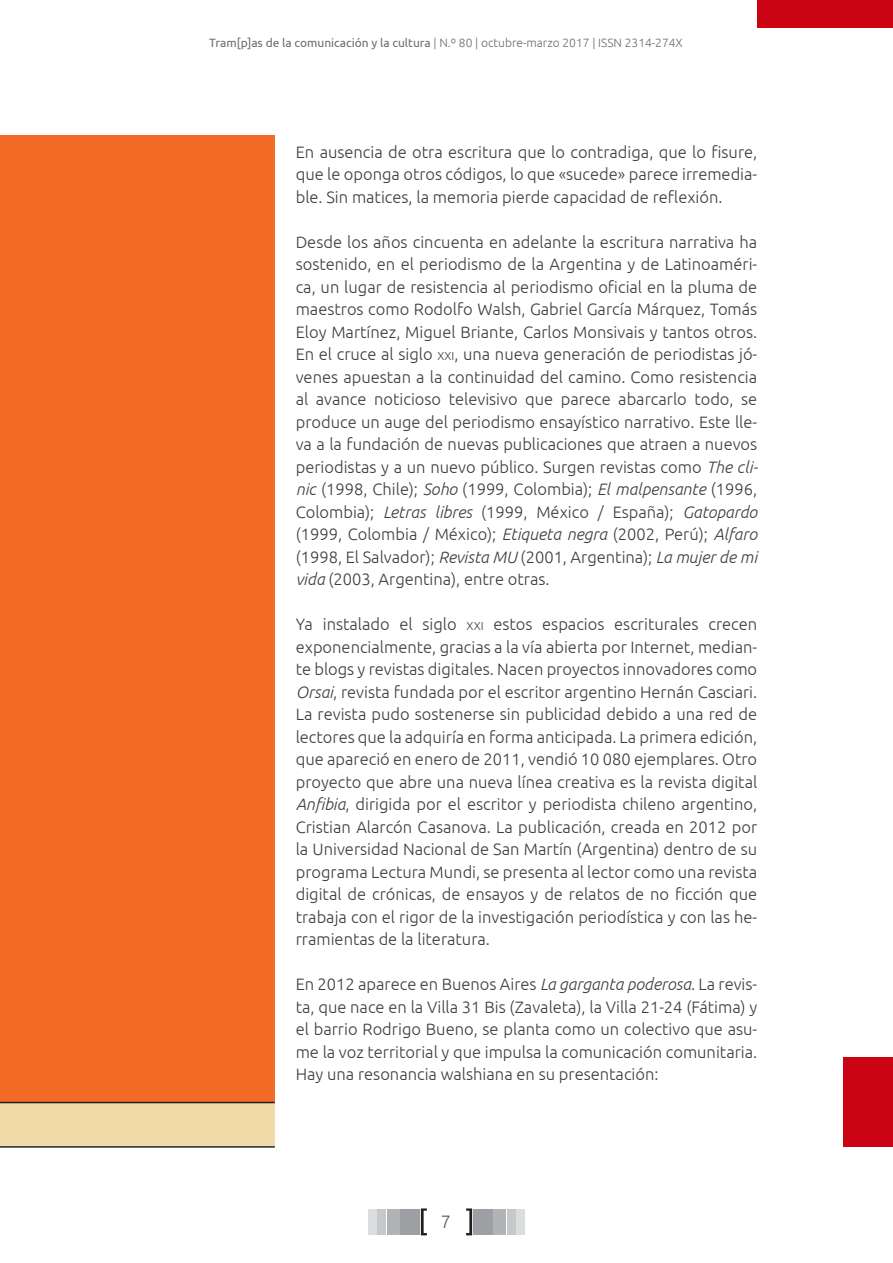
<style>
.page{position:relative;width:893px;height:1263px;background:#fff}
.page>*{position:absolute;margin:0;border:0;box-sizing:border-box;transform-origin:0 0}
.t1{font:300 18px "Ubuntu";color:#57585a}
.txt_principal{font:300 16.5px/22.5px "Ubuntu";color:#3e3e3f;text-align:justify}
.t2{font:300 12px "Ubuntu";color:#6c6d70}
.s1{font-weight:400}
.s2{font-size:11.55px}
.s3{font-style:italic}
</style>
<div class="page">
<div style="left:369px;top:1209px;width:8px;height:25px;background:#dcdddf"></div>
<div style="left:516px;top:1209px;width:8px;height:25px;background:#dcdddf"></div>
<div style="left:378px;top:1209px;width:8px;height:25px;background:#c7c8ca"></div>
<div style="left:507px;top:1209px;width:8px;height:25px;background:#c7c8ca"></div>
<div style="left:387px;top:1209px;width:13px;height:25px;background:#b2b3b7"></div>
<div style="left:493px;top:1209px;width:13px;height:25px;background:#b2b3b7"></div>
<div style="left:400px;top:1209px;width:20px;height:25px;background:#9d9fa2"></div>
<div style="left:473px;top:1209px;width:20px;height:25px;background:#9d9fa2"></div>
<svg style="left:421px;top:1208px;width:6px;height:27px"></svg>
<svg style="left:466px;top:1208px;width:6px;height:27px"></svg>
<div style="left:758px;top:0;width:135px;height:27px;background:#ca0413"></div>
<div style="left:844px;top:1057px;width:49px;height:89px;background:#ca0413"></div>
<div style="left:0;top:1101px;width:275px;height:45px;background:#f0dba8"></div>
<div style="left:0;top:135px;width:275px;height:967px;background:#f36b26"></div>
<hr style="left:0;top:1146px;width:275px;height:2px;background:#231f20">
<hr style="left:0;top:1102px;width:275px;height:1px;background:#231f20">
<p class="t2" style="left:209px;top:36px;width:475px"><span class="s1">Tram[p]as de la comunicación y la cultura</span> | N.º 80 | octubre-marzo 2017 | ISSN 2314-274X</p>
<p class="txt_principal" style="left:296px;top:140px;width:463px">En ausencia de otra escritura que lo contradiga, que lo fisure, que le oponga otros códigos, lo que «sucede» parece irremedia&shy;ble. Sin matices, la memoria pierde capacidad de reflexión.</p>
<p class="txt_principal" style="left:296px;top:230px;width:464px">Desde los años cincuenta en adelante la escritura narrativa ha sostenido, en el periodismo de la Argentina y de Latinoaméri&shy;ca, un lugar de resistencia al periodismo oficial en la pluma de maestros como Rodolfo Walsh, Gabriel García Márquez, Tomás Eloy Martínez, Miguel Briante, Carlos Monsivais y tantos otros.<br>En el cruce al siglo <span class="s2">XXI</span>, una nueva generación de periodistas jó&shy;venes apuestan a la continuidad del camino. Como resistencia al avance noticioso televisivo que parece abarcarlo todo, se produce un auge del periodismo ensayístico narrativo. Este lle&shy;va a la fundación de nuevas publicaciones que atraen a nuevos periodistas y a un nuevo público. Surgen revistas como <span class="s3">The cli&shy;nic</span> (1998, Chile); <span class="s3">Soho</span> (1999, Colombia); <span class="s3">El malpensante</span> (1996, Colombia); <span class="s3">Letras libres</span> (1999, México / España); <span class="s3">Gatopardo </span>(1999, Colombia / México); <span class="s3">Etiqueta negra</span> (2002, Perú); <span class="s3">Alfaro </span>(1998, El Salvador); <span class="s3">Revista MU</span> (2001, Argentina); <span class="s3">La mujer de mi vida</span> (2003, Argentina), entre otras.</p>
<p class="txt_principal" style="left:296px;top:612px;width:463px">Ya instalado el siglo <span class="s2">XXI</span> estos espacios escriturales crecen exponencialmente, gracias a la vía abierta por Internet, median&shy;te blogs y revistas digitales. Nacen proyectos innovadores como <span class="s3">Orsai</span>, revista fundada por el escritor argentino Hernán Casciari.<br>La revista pudo sostenerse sin publicidad debido a una red de lectores que la adquiría en forma anticipada. La primera edición, que apareció en enero de 2011, vendió 10 080 ejemplares. Otro proyecto que abre una nueva línea creativa es la revista digital <span class="s3">Anfibia</span>, dirigida por el escritor y periodista chileno argentino, Cristian Alarcón Casanova. La publicación, creada en 2012 por la Universidad Nacional de San Martín (Argentina) dentro de su programa Lectura Mundi, se presenta al lector como una revista digital de crónicas, de ensayos y de relatos de no ficción que trabaja con el rigor de la investigación periodística y con las he&shy;rramientas de la literatura.</p>
<p class="txt_principal" style="left:296px;top:972px;width:463px">En 2012 aparece en Buenos Aires <span class="s3">La garganta poderosa</span>. La revis&shy;ta, que nace en la Villa 31 Bis (Zavaleta), la Villa 21-24 (Fátima) y el barrio Rodrigo Bueno, se planta como un colectivo que asu&shy;me la voz territorial y que impulsa la comunicación comunitaria.<br>Hay una resonancia walshiana en su presentación:</p>
<p class="t1" style="left:441px;top:1211px;width:12px">7</p>
</div>
